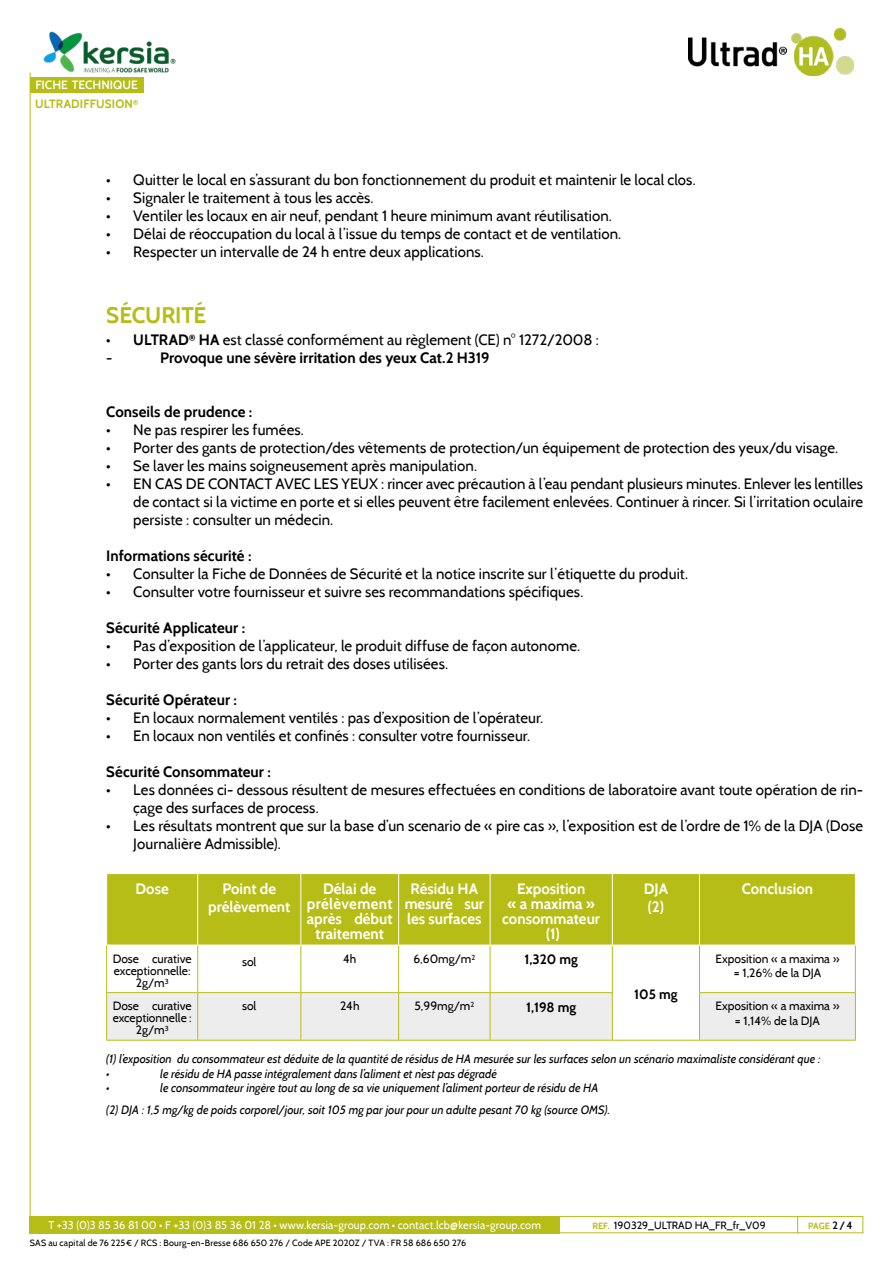
<style>
.page{position:relative;width:893px;height:1263px;background:#fff}
.page>*{position:absolute;margin:0;border:0;box-sizing:border-box;transform-origin:0 0}
.t1{font:700 22.5px "Cabin";letter-spacing:-.01em;color:#b6bd17}
.t2{font:15px/18px "Cabin";letter-spacing:.005em;color:#000}
.t3{font:700 15px "Cabin";letter-spacing:.005em;color:#000}
.t4{font:700 15px/15px "Cabin";color:#fffffc;text-align:center}
.t5{font:700 15px/18px "Cabin";color:#fff}
.t6{font:700 13.5px "Cabin";color:#000}
.t7{font:italic 12px/14.4px "Cabin";color:#000}
.t8{font:12px/12px "Cabin";color:#000;text-align:center}
.t9{font:600 12px/19.5px "Cabin";color:#fff}
.t10{font:11.25px "Cabin";letter-spacing:.015em;color:#fff}
.t11{font:10.5px "Cabin";color:#000}
.t12{font:9px "Cabin";letter-spacing:.02em;color:#000}
.t13{font:700 9px "Cabin";color:#b6bd17}
.s1{font-weight:700;color:#b6bd17}
.s2{font-weight:700}
.s3{font-weight:700;font-size:9px;color:#b6bd17}
.s4{font-weight:600;font-size:10.5px;color:#000}
</style>
<div class="page">
<div style="left:30px;top:1216px;width:530px;height:17px;background:#b6bd17"></div>
<hr style="left:30px;top:1232px;width:833px;height:1px;background:#b6bd17">
<hr style="left:30px;top:1216px;width:833px;height:1px;background:#b6bd17">
<svg style="left:862px;top:1217px;width:1px;height:16px"></svg>
<svg style="left:797px;top:1217px;width:1px;height:15px"></svg>
<div style="left:30px;top:77px;width:114px;height:15px;background:#b6bd17"></div>
<hr style="left:30px;top:72px;width:1px;height:1161px;background:#b6bd17">
<img style="left:43px;top:31px;width:133px;height:41px">
<div style="left:107px;top:874px;width:748px;height:71px;background:#b6bd17"></div>
<svg style="left:107px;top:993px;width:748px;height:47px;background:#eeeeec"></svg>
<hr style="left:106px;top:945px;width:1px;height:47px;background:#b6bd17">
<hr style="left:197px;top:945px;width:1px;height:47px;background:#b6bd17">
<hr style="left:300px;top:945px;width:1px;height:47px;background:#b6bd17">
<hr style="left:398px;top:945px;width:1px;height:47px;background:#b6bd17">
<hr style="left:490px;top:945px;width:1px;height:47px;background:#b6bd17">
<hr style="left:612px;top:945px;width:1px;height:47px;background:#b6bd17">
<hr style="left:699px;top:945px;width:1px;height:47px;background:#b6bd17">
<hr style="left:855px;top:945px;width:1px;height:47px;background:#b6bd17">
<hr style="left:106px;top:992px;width:92px;height:1px;background:#b6bd17">
<hr style="left:106px;top:993px;width:1px;height:47px;background:#b6bd17">
<hr style="left:198px;top:992px;width:103px;height:1px;background:#b6bd17">
<hr style="left:197px;top:993px;width:1px;height:47px;background:#b6bd17">
<hr style="left:301px;top:992px;width:98px;height:1px;background:#b6bd17">
<hr style="left:300px;top:993px;width:1px;height:47px;background:#b6bd17">
<hr style="left:399px;top:992px;width:91px;height:1px;background:#b6bd17">
<hr style="left:398px;top:993px;width:1px;height:47px;background:#b6bd17">
<hr style="left:490px;top:992px;width:123px;height:1px;background:#b6bd17">
<hr style="left:490px;top:993px;width:1px;height:47px;background:#b6bd17">
<hr style="left:612px;top:993px;width:1px;height:47px;background:#b6bd17">
<hr style="left:699px;top:992px;width:157px;height:1px;background:#b6bd17">
<hr style="left:699px;top:993px;width:1px;height:47px;background:#b6bd17">
<hr style="left:855px;top:993px;width:1px;height:47px;background:#b6bd17">
<hr style="left:106px;top:1040px;width:92px;height:1px;background:#b6bd17">
<hr style="left:198px;top:1040px;width:103px;height:1px;background:#b6bd17">
<hr style="left:301px;top:1040px;width:98px;height:1px;background:#b6bd17">
<hr style="left:399px;top:1040px;width:91px;height:1px;background:#b6bd17">
<hr style="left:490px;top:1040px;width:122px;height:1px;background:#b6bd17">
<hr style="left:612px;top:1040px;width:87px;height:1px;background:#b6bd17">
<hr style="left:699px;top:1040px;width:157px;height:1px;background:#b6bd17">
<hr style="left:197px;top:874px;width:1px;height:71px;background:#fff">
<hr style="left:300px;top:874px;width:1px;height:71px;background:#fff">
<hr style="left:398px;top:874px;width:1px;height:71px;background:#fff">
<hr style="left:490px;top:874px;width:1px;height:71px;background:#fff">
<hr style="left:612px;top:874px;width:1px;height:71px;background:#fff">
<hr style="left:699px;top:874px;width:1px;height:71px;background:#fff">
<hr style="left:106px;top:945px;width:92px;height:1px;background:#fff">
<hr style="left:198px;top:945px;width:103px;height:1px;background:#fff">
<hr style="left:301px;top:945px;width:98px;height:1px;background:#fff">
<hr style="left:490px;top:945px;width:122px;height:1px;background:#fff">
<hr style="left:612px;top:945px;width:87px;height:1px;background:#fff">
<hr style="left:699px;top:945px;width:157px;height:1px;background:#fff">
<img style="left:688px;top:29px;width:166px;height:47px">
<p class="t9" style="left:35px;top:75px;width:105px">FICHE TECHNIQUE<br><span class="s1">ULTRADIFFUSION</span><sup>®</sup></p>
<p class="t2" style="left:106px;top:170px;width:591px">• Quitter le local en s’assurant du bon fonctionnement du produit et maintenir le local clos.</p>
<p class="t2" style="left:106px;top:188px;width:269px">• Signaler le traitement à tous les accès.</p>
<p class="t2" style="left:106px;top:206px;width:507px">• Ventiler les locaux en air neuf, pendant 1 heure minimum avant réutilisation.</p>
<p class="t2" style="left:106px;top:224px;width:517px">• Délai de réoccupation du local à l’issue du temps de contact et de ventilation.</p>
<p class="t2" style="left:106px;top:242px;width:379px">• Respecter un intervalle de 24 h entre deux applications.</p>
<h1 class="t1" style="left:106px;top:301px;width:102px">SÉCURITÉ</h1>
<p class="t2" style="left:106px;top:331px;width:494px"><span class="s2">• ULTRAD</span><sup>®</sup> <span class="s2">HA</span> est classé conformément au règlement (CE) n° 1272/2008 : <span class="s2">-</span></p>
<p class="t3" style="left:160px;top:349px;width:331px">Provoque une sévère irritation des yeux Cat.2 H319</p>
<p class="t3" style="left:106px;top:403px;width:148px">Conseils de prudence :</p>
<p class="t2" style="left:106px;top:421px;width:199px">• Ne pas respirer les fumées.</p>
<p class="t2" style="left:106px;top:439px;width:733px">• Porter des gants de protection/des vêtements de protection/un équipement de protection des yeux/du visage.</p>
<p class="t2" style="left:106px;top:457px;width:372px">• Se laver les mains soigneusement après manipulation.</p>
<p class="t2" style="left:133px;top:475px;width:731px;text-align:justify;text-indent:-27px">• EN CAS DE CONTACT AVEC LES YEUX : rincer avec précaution à l’eau pendant plusieurs minutes. Enlever les lentilles de contact si la victime en porte et si elles peuvent être facilement enlevées. Continuer à rincer. Si l’irritation oculaire persiste : consulter un médecin.</p>
<p class="t3" style="left:106px;top:547px;width:147px">Informations sécurité :</p>
<p class="t2" style="left:106px;top:565px;width:583px">• Consulter la Fiche de Données de Sécurité et la notice inscrite sur l’étiquette du produit.</p>
<p class="t2" style="left:106px;top:583px;width:479px">• Consulter votre fournisseur et suivre ses recommandations spécifiques.</p>
<p class="t3" style="left:106px;top:619px;width:140px">Sécurité Applicateur :</p>
<p class="t2" style="left:106px;top:637px;width:475px">• Pas d’exposition de l’applicateur, le produit diffuse de façon autonome.</p>
<p class="t2" style="left:106px;top:655px;width:343px">• Porter des gants lors du retrait des doses utilisées.</p>
<p class="t3" style="left:106px;top:691px;width:132px">Sécurité Opérateur :</p>
<p class="t2" style="left:106px;top:709px;width:438px">• En locaux normalement ventilés : pas d’exposition de l’opérateur.</p>
<p class="t2" style="left:106px;top:727px;width:425px">• En locaux non ventilés et confinés : consulter votre fournisseur.</p>
<p class="t3" style="left:106px;top:763px;width:166px">Sécurité Consommateur :</p>
<p class="t2" style="left:133px;top:781px;width:731px;text-indent:-27px">• Les données ci- dessous résultent de mesures effectuées en conditions de laboratoire avant toute opération de rin&shy;çage des surfaces de process.</p>
<p class="t2" style="left:133px;top:817px;width:731px;text-indent:-27px">• Les résultats montrent que sur la base d’un scenario de « pire cas », l’exposition est de l’ordre de 1% de la DJA (Dose<br>Journalière Admissible).</p>
<p class="t4" style="left:136px;top:881px;width:35px">Dose</p>
<p class="t4" style="left:208px;top:880px;width:83px;line-height:18px">Point de prélèvement</p>
<p class="t4" style="left:307px;top:881px;width:87px">Délai de prélèvement après début traitement</p>
<p class="t4" style="left:405px;top:881px;width:81px">Résidu HA mesuré sur les surfaces</p>
<p class="t4" style="left:502px;top:881px;width:99px">Exposition<br>« a maxima » consommateur (1)</p>
<p class="t5" style="left:644px;top:880px;width:26px">DJA (2)</p>
<p class="t4" style="left:742px;top:881px;width:73px">Conclusion</p>
<p class="t8" style="left:113px;top:952px;width:81px">Dose curative exceptionnelle:<br>2g/m<sup>3</sup></p>
<p class="t8" style="left:242px;top:955px;width:16px">sol</p>
<p class="t8" style="left:343px;top:952px;width:15px">4h</p>
<p class="t8" style="left:413px;top:952px;width:63px">6,60mg/m<sup>2</sup></p>
<p class="t6" style="left:524px;top:951px;width:55px">1,320 mg</p>
<p class="t6" style="left:634px;top:986px;width:45px">105 mg</p>
<p class="t8" style="left:715px;top:951px;width:125px;line-height:14.4px">Exposition « a maxima » = 1,26% de la DJA</p>
<p class="t8" style="left:113px;top:1000px;width:81px">Dose curative exceptionnelle :<br>2g/m<sup>3</sup></p>
<p class="t8" style="left:242px;top:1000px;width:16px">sol</p>
<p class="t8" style="left:340px;top:1000px;width:21px">24h</p>
<p class="t8" style="left:414px;top:1000px;width:61px">5,99mg/m<sup>2</sup></p>
<p class="t6" style="left:526px;top:999px;width:52px">1,198 mg</p>
<p class="t8" style="left:715px;top:999px;width:125px;line-height:14.4px">Exposition « a maxima » = 1,14% de la DJA</p>
<p class="t7" style="left:106px;top:1052px;width:716px">(1) l’exposition du consommateur est déduite de la quantité de résidus de HA mesurée sur les surfaces selon un scénario maximaliste considérant que : •</p>
<p class="t7" style="left:160px;top:1066px;width:338px">le résidu de HA passe intégralement dans l’aliment et n’est pas dégradé</p>
<p class="t7" style="left:106px;top:1077px;width:505px;line-height:21.6px;text-indent:54px">le consommateur ingère tout au long de sa vie uniquement l’aliment porteur de résidu de HA (2) DJA : 1,5 mg/kg de poids corporel/jour, soit 105 mg par jour pour un adulte pesant 70 kg (source OMS).</p>
<p class="t7" style="left:106px;top:1081px;width:5px">•</p>
<p class="t10" style="left:49px;top:1218px;width:494px">T +33 (0)3 85 36 81 00 • F +33 (0)3 85 36 01 28 • www.kersia-group.com • contact.lcb@kersia-group.com</p>
<p class="t11" style="left:592px;top:1219px;width:175px"><span class="s3">REF.</span> 190329_ULTRAD HA_FR_fr_V09</p>
<p class="t13" style="left:808px;top:1220px;width:46px">PAGE <span class="s4">2/4</span></p>
<p class="t12" style="left:30px;top:1238px;width:438px">SAS au capital de 76 225€ / RCS : Bourg-en-Bresse 686 650 276 / Code APE 2020Z / TVA : FR 58 686 650 276</p>
</div>
